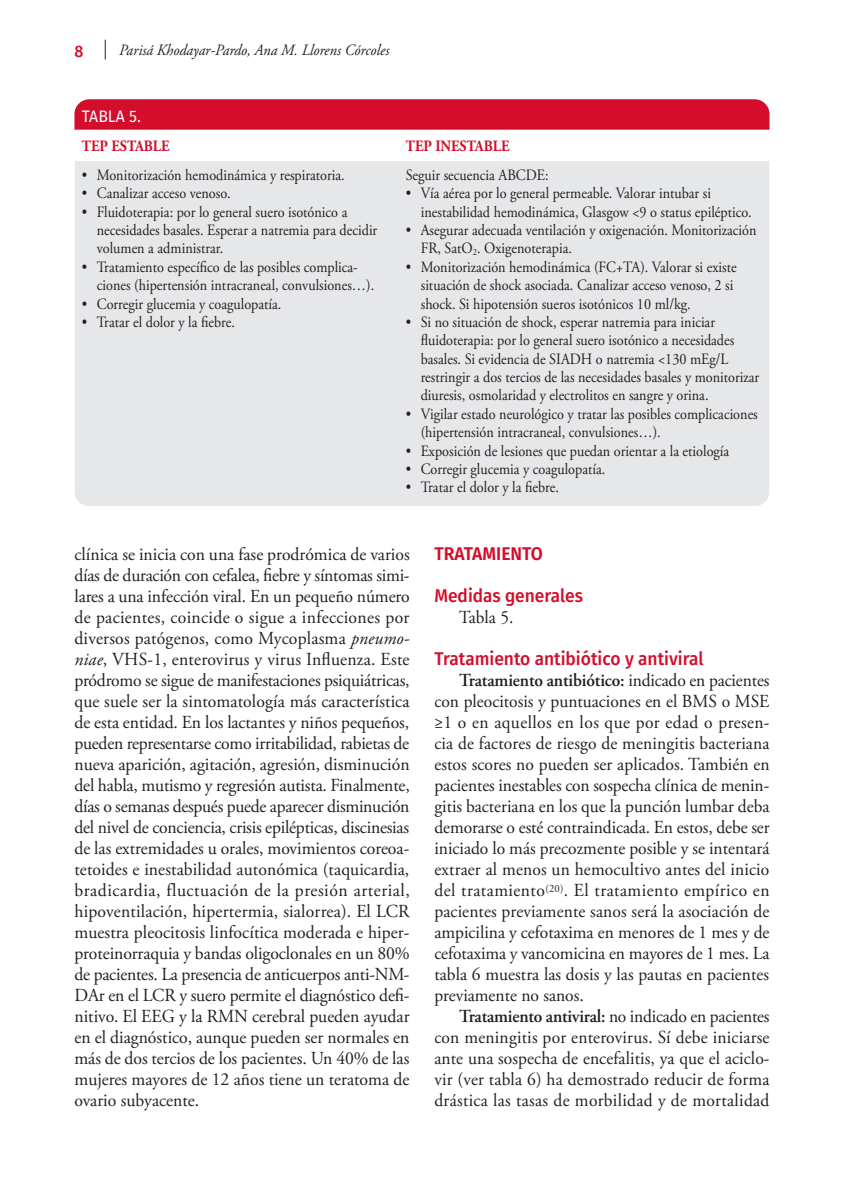
<style>
.page{position:relative;width:844px;height:1191px;background:#fff}
.page>*{position:absolute;margin:0;border:0;box-sizing:border-box;transform-origin:0 0}
.tx{font:18.38px/21px "Adobe Garamond Pro";letter-spacing:.005em;color:#231f20;text-align:justify;scale:.96 1}
.tx-2{font:18.38px/21px "Adobe Garamond Pro";letter-spacing:.005em;color:#231f20;text-align:justify;scale:.95 1}
.parr_2{font:500 18.38px "Trujillo";color:#d30d2b;scale:.95 1}
.parr_1{font:600 18.38px "Trujillo";color:#d30d2b;scale:.95 1}
.t1{font:16.62px "Trujillo";color:#fff;scale:.95 1}
.t2{font:500 16.62px "Trujillo";color:#d30d2b;scale:.95 1}
.t3{font:15.75px/18.4px "Adobe Garamond Pro";color:#231f20;scale:.9 1}
.t4{font:italic 15.75px "Adobe Garamond Pro";color:#231f20;scale:.95 1}
.t5{font:700 15.75px "Adobe Garamond Pro";color:#d30d2b;scale:.9 1}
.s1{font-style:italic}
.s2{font-weight:600}
</style>
<div class="page">
<svg style="left:105px;top:40px;width:1px;height:20px"></svg>
<div style="left:74px;top:99px;width:695px;height:31px;background:#d30d2b"></div>
<div style="left:75px;top:161px;width:694px;height:345px;background:#e6e7e9"></div>
<p class="t2" style="left:74px;top:38px;width:11px">8</p>
<p class="t4" style="left:119px;top:41px;width:286px">Parisá Khodayar-Pardo, Ana M. Llorens Córcoles</p>
<p class="t1" style="left:82px;top:104px;width:63px">TABLA 5.</p>
<p class="t5" style="left:82px;top:137px;width:99px">TEP ESTABLE</p>
<p class="t5" style="left:406px;top:137px;width:117px">TEP INESTABLE</p>
<p class="t3" style="left:82px;top:166px;width:293px">• Monitorización hemodinámica y respiratoria.</p>
<p class="t3" style="left:82px;top:185px;width:167px">• Canalizar acceso venoso.</p>
<p class="t3" style="left:97px;top:203px;width:313px;text-indent:-15px">• Fluidoterapia: por lo general suero isotónico a necesidades basales. Esperar a natremia para decidir volumen a administrar.</p>
<p class="t3" style="left:97px;top:258px;width:310px;text-indent:-15px">• Tratamiento específico de las posibles complica&shy;ciones (hipertensión intracraneal, convulsiones…).</p>
<p class="t3" style="left:82px;top:295px;width:223px">• Corregir glucemia y coagulopatía.</p>
<p class="t3" style="left:82px;top:313px;width:171px">• Tratar el dolor y la fiebre.</p>
<p class="t3" style="left:406px;top:166px;width:160px">Seguir secuencia ABCDE:</p>
<p class="t3" style="left:420px;top:185px;width:369px;text-indent:-15px">• Vía aérea por lo general permeable. Valorar intubar si inestabilidad hemodinámica, Glasgow &lt;9 o status epiléptico.</p>
<p class="t3" style="left:420px;top:221px;width:374px;text-indent:-15px">• Asegurar adecuada ventilación y oxigenación. Monitorización<br>FR, SatO<sub>2</sub>. Oxigenoterapia.</p>
<p class="t3" style="left:420px;top:258px;width:352px;text-indent:-15px">• Monitorización hemodinámica (FC+TA). Valorar si existe situación de shock asociada. Canalizar acceso venoso, 2 si shock. Si hipotensión sueros isotónicos 10 ml/kg.</p>
<p class="t3" style="left:420px;top:313px;width:377px;text-indent:-15px">• Si no situación de shock, esperar natremia para iniciar fluidoterapia: por lo general suero isotónico a necesidades basales. Si evidencia de SIADH o natremia &lt;130 mEg/L restringir a dos tercios de las necesidades basales y monitorizar diuresis, osmolaridad y electrolitos en sangre y orina.</p>
<p class="t3" style="left:420px;top:405px;width:376px;text-indent:-15px">• Vigilar estado neurológico y tratar las posibles complicaciones (hipertensión intracraneal, convulsiones…).</p>
<p class="t3" style="left:406px;top:442px;width:361px">• Exposición de lesiones que puedan orientar a la etiología</p>
<p class="t3" style="left:406px;top:460px;width:223px">• Corregir glucemia y coagulopatía.</p>
<p class="t3" style="left:406px;top:479px;width:171px">• Tratar el dolor y la fiebre.</p>
<p class="tx" style="left:74px;top:544px;width:351px">clínica se inicia con una fase prodrómica de varios días de duración con cefalea, fiebre y síntomas simi&shy;lares a una infección viral. En un pequeño número de pacientes, coincide o sigue a infecciones por diversos patógenos, como Mycoplasma <span class="s1">pneumo&shy;niae</span>, VHS-1, enterovirus y virus Influenza. Este pródromo se sigue de manifestaciones psiquiátricas, que suele ser la sintomatología más característica de esta entidad. En los lactantes y niños pequeños, pueden representarse como irritabilidad, rabietas de nueva aparición, agitación, agresión, disminución del habla, mutismo y regresión autista. Finalmente, días o semanas después puede aparecer disminución del nivel de conciencia, crisis epilépticas, discinesias de las extremidades u orales, movimientos coreoa&shy;tetoides e inestabilidad autonómica (taquicardia, bradicardia, fluctuación de la presión arterial, hipoventilación, hipertermia, sialorrea). El LCR muestra pleocitosis linfocítica moderada e hiper&shy;proteinorraquia y bandas oligoclonales en un 80% de pacientes. La presencia de anticuerpos anti-NM-DAr en el LCR y suero permite el diagnóstico defi&shy;nitivo. El EEG y la RMN cerebral pueden ayudar en el diagnóstico, aunque pueden ser normales en más de dos tercios de los pacientes. Un 40% de las mujeres mayores de 12 años tiene un teratoma de ovario subyacente.</p>
<p class="parr_1" style="left:434px;top:539px;width:116px">TRATAMIENTO</p>
<p class="parr_2" style="left:434px;top:581px;width:158px">Medidas generales</p>
<p class="tx-2" style="left:459px;top:607px;width:59px">Tabla 5.</p>
<p class="parr_2" style="left:434px;top:644px;width:285px">Tratamiento antibiótico y antiviral</p>
<p class="tx-2" style="left:434px;top:670px;width:354px;text-indent:25px"><span class="s2">Tratamiento antibiótico:</span> indicado en pacientes con pleocitosis y puntuaciones en el BMS o MSE ≥1 o en aquellos en los que por edad o presen&shy;cia de factores de riesgo de meningitis bacteriana estos scores no pueden ser aplicados. También en pacientes inestables con sospecha clínica de menin&shy;gitis bacteriana en los que la punción lumbar deba demorarse o esté contraindicada. En estos, debe ser iniciado lo más precozmente posible y se intentará extraer al menos un hemocultivo antes del inicio del tratamiento<sup>(20)</sup>. El tratamiento empírico en pacientes previamente sanos será la asociación de ampicilina y cefotaxima en menores de 1 mes y de cefotaxima y vancomicina en mayores de 1 mes. La tabla 6 muestra las dosis y las pautas en pacientes previamente no sanos.</p>
<p class="tx-2" style="left:434px;top:1006px;width:354px;text-indent:25px"><span class="s2">Tratamiento antiviral:</span> no indicado en pacientes con meningitis por enterovirus. Sí debe iniciarse ante una sospecha de encefalitis, ya que el aciclo&shy;vir (ver tabla 6) ha demostrado reducir de forma drástica las tasas de morbilidad y de mortalidad</p>
</div>
